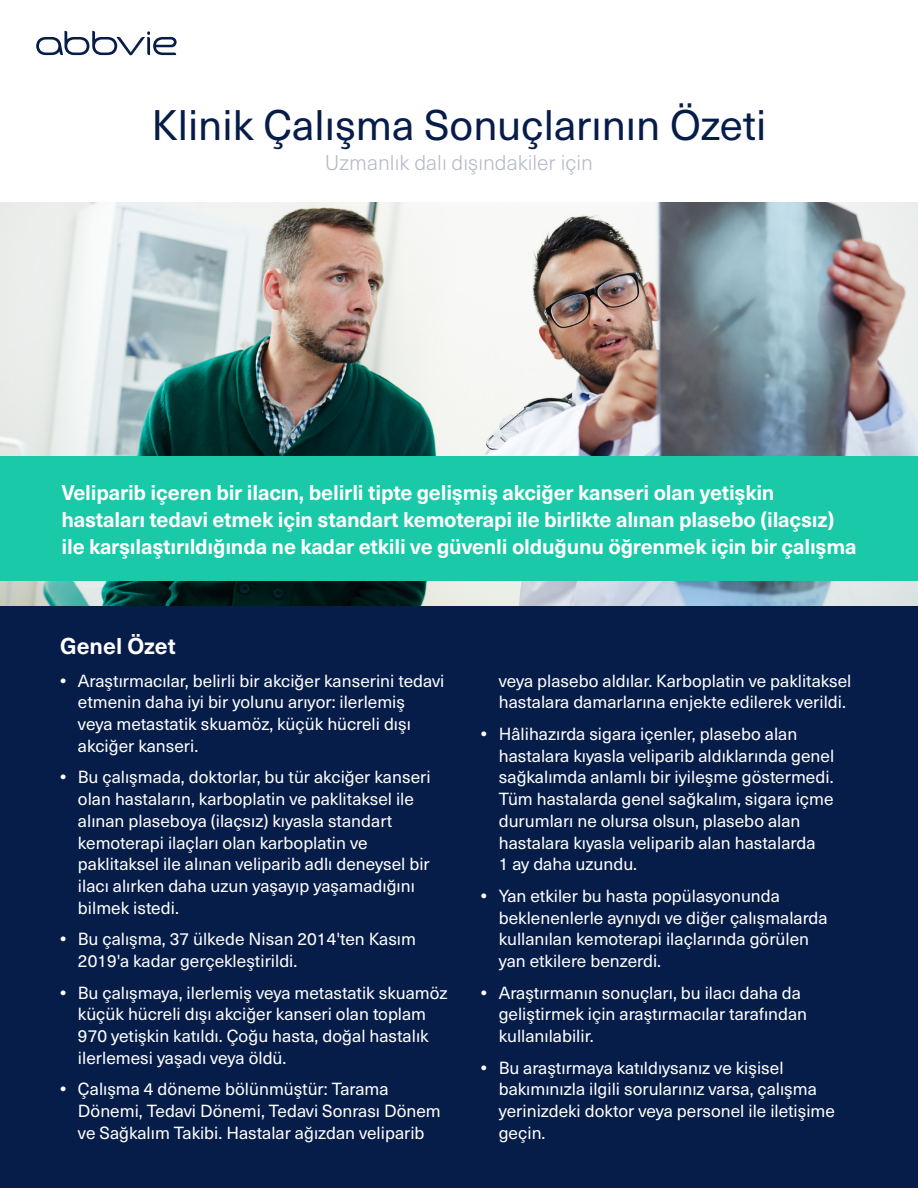
<style>
.page{position:relative;width:918px;height:1188px;background:#fff}
.page>*{position:absolute;margin:0;border:0;box-sizing:border-box;transform-origin:0 0}
.t1{font:42px "Neue Haas Unica Pro";color:#071d49}
.t2{font:700 22.5px "Neue Haas Unica Pro";color:#fff}
.t3{font:700 21px/27px "Neue Haas Unica Pro";letter-spacing:-.01em;color:#fff}
.t4{font:300 21px "Neue Haas Unica Pro";color:#b5bbc8}
.t5{font:17.25px/21.8px "Neue Haas Unica Pro";color:#fff}
.s1{font-weight:700}
</style>
<div class="page">
<div style="left:0;top:580px;width:918px;height:608px;background:#071d49"></div>
<img style="left:0;top:202px;width:918px;height:404px">
<div style="left:0;top:456px;width:918px;height:124px;background:#1ac9a8"></div>
<svg style="left:36px;top:31px;width:141px;height:24px"></svg>
<h1 class="t1" style="left:152px;top:100px;width:616px">Klinik Çalışma Sonuçlarının Özeti</h1>
<p class="t4" style="left:325px;top:150px;width:270px">Uzmanlık dalı dışındakiler için</p>
<p class="t3" style="left:62px;top:479px;width:797px">Veliparib içeren bir ilacın, belirli tipte gelişmiş akciğer kanseri olan yetişkin hastaları tedavi etmek için standart kemoterapi ile birlikte alınan plasebo (ilaçsız) ile karşılaştırıldığında ne kadar etkili ve güvenli olduğunu öğrenmek için bir çalışma</p>
<h2 class="t2" style="left:60px;top:632px;width:117px">Genel Özet</h2>
<p class="t5" style="left:78px;top:670px;width:368px;text-indent:-18px"><span class="s1">•</span> Araştırmacılar, belirli bir akciğer kanserini tedavi etmenin daha iyi bir yolunu arıyor: ilerlemiş<br>veya metastatik skuamöz, küçük hücreli dışı akciğer kanseri.</p>
<p class="t5" style="left:78px;top:767px;width:354px;text-indent:-18px"><span class="s1">•</span> Bu çalışmada, doktorlar, bu tür akciğer kanseri olan hastaların, karboplatin ve paklitaksel ile alınan plaseboya (ilaçsız) kıyasla standart kemoterapi ilaçları olan karboplatin ve paklitaksel ile alınan veliparib adlı deneysel bir ilacı alırken daha uzun yaşayıp yaşamadığını bilmek istedi.</p>
<p class="t5" style="left:78px;top:929px;width:340px;text-indent:-18px"><span class="s1">•</span> Bu çalışma, 37 ülkede Nisan 2014'ten Kasım<br>2019'a kadar gerçekleştirildi.</p>
<p class="t5" style="left:78px;top:982px;width:371px;text-indent:-18px"><span class="s1">•</span> Bu çalışmaya, ilerlemiş veya metastatik skuamöz küçük hücreli dışı akciğer kanseri olan toplam 970 yetişkin katıldı. Çoğu hasta, doğal hastalık ilerlemesi yaşadı veya öldü.</p>
<p class="t5" style="left:78px;top:1079px;width:364px;text-indent:-18px"><span class="s1">•</span> Çalışma 4 döneme bölünmüştür: Tarama<br>Dönemi, Tedavi Dönemi, Tedavi Sonrası Dönem ve Sağkalım Takibi. Hastalar ağızdan veliparib</p>
<p class="t5" style="left:499px;top:670px;width:354px">veya plasebo aldılar. Karboplatin ve paklitaksel hastalara damarlarına enjekte edilerek verildi.</p>
<p class="t5" style="left:499px;top:723px;width:337px;text-indent:-18px"><span class="s1">•</span> Hâlihazırda sigara içenler, plasebo alan hastalara kıyasla veliparib aldıklarında genel sağkalımda anlamlı bir iyileşme göstermedi.<br>Tüm hastalarda genel sağkalım, sigara içme durumları ne olursa olsun, plasebo alan hastalara kıyasla veliparib alan hastalarda<br>1 ay daha uzundu.</p>
<p class="t5" style="left:499px;top:885px;width:331px;text-indent:-18px"><span class="s1">•</span> Yan etkiler bu hasta popülasyonunda beklenenlerle aynıydı ve diğer çalışmalarda kullanılan kemoterapi ilaçlarında görülen yan etkilere benzerdi.</p>
<p class="t5" style="left:499px;top:982px;width:310px;text-indent:-18px"><span class="s1">•</span> Araştırmanın sonuçları, bu ilacı daha da geliştirmek için araştırmacılar tarafından kullanılabilir.</p>
<p class="t5" style="left:499px;top:1057px;width:338px;text-indent:-18px"><span class="s1">•</span> Bu araştırmaya katıldıysanız ve kişisel bakımınızla ilgili sorularınız varsa, çalışma yerinizdeki doktor veya personel ile iletişime geçin.</p>
</div>
